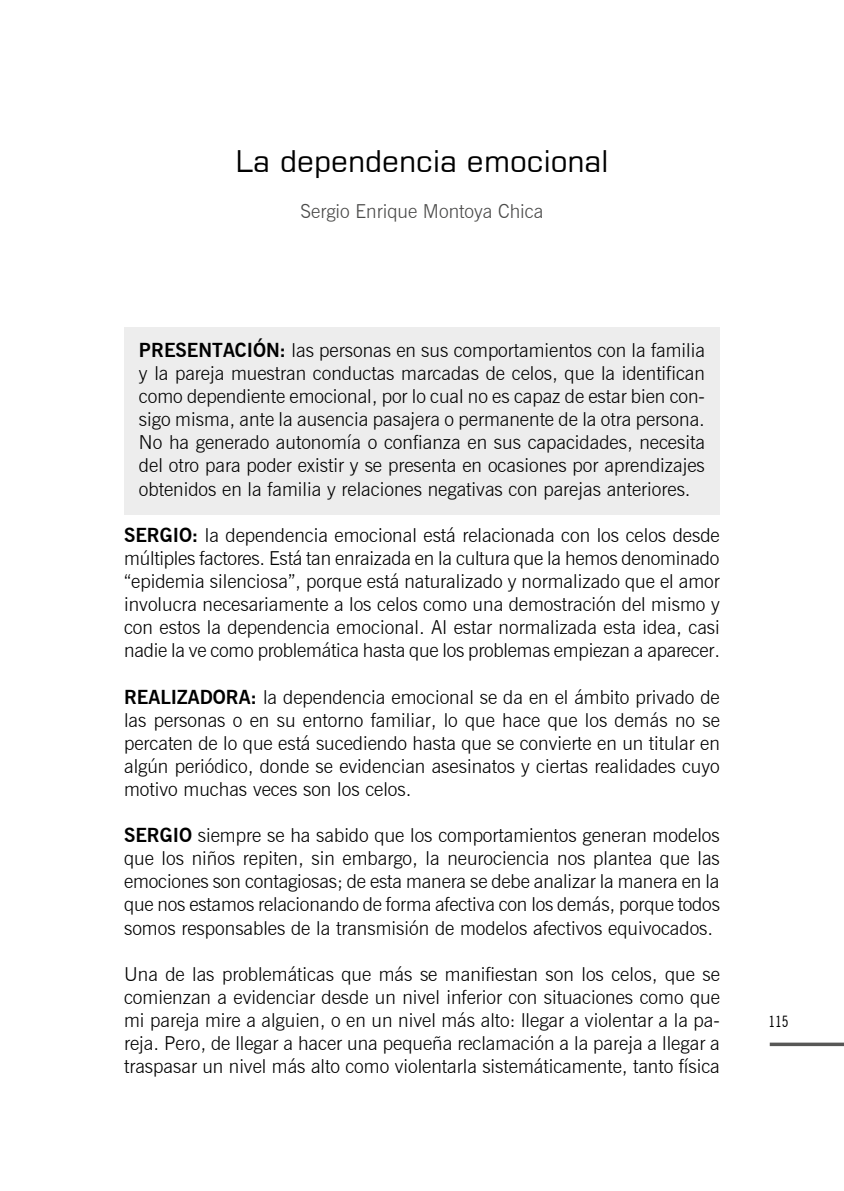
<style>
.page{position:relative;width:844px;height:1191px;background:#fff}
.page>*{position:absolute;margin:0;border:0;box-sizing:border-box;transform-origin:0 0}
.t1{font:29.75px "Square 721 BT";color:#000}
.t2{font:300 19.25px/23.1px "News Gothic BT";color:#000;text-align:justify}
.t3{font:300 19.25px "News Gothic BT";color:#4a4a49}
.t4{font:condensed 15.75px "News Gothic BT";color:#000}
.s1{font-weight:700}
</style>
<div class="page">
<svg style="left:769px;top:1042px;width:74px;height:4px"></svg>
<div style="left:124px;top:327px;width:595px;height:188px;background:#ededed"></div>
<h1 class="t1" style="left:235px;top:142px;width:374px">La dependencia emocional</h1>
<p class="t3" style="left:300px;top:200px;width:244px">Sergio Enrique Montoya Chica</p>
<p class="t2" style="left:139px;top:338px;width:567px"><span class="s1">PRESENTACIÓN:</span> las personas en sus comportamientos con la familia y la pareja muestran conductas marcadas de celos, que la identifican como dependiente emocional, por lo cual no es capaz de estar bien con&shy;sigo misma, ante la ausencia pasajera o permanente de la otra persona.<br>No ha generado autonomía o confianza en sus capacidades, necesita del otro para poder existir y se presenta en ocasiones por aprendizajes obtenidos en la familia y relaciones negativas con parejas anteriores.</p>
<p class="t2" style="left:124px;top:523px;width:597px"><span class="s1">SERGIO:</span> la dependencia emocional está relacionada con los celos desde múltiples factores. Está tan enraizada en la cultura que la hemos denominado “epidemia silenciosa”, porque está naturalizado y normalizado que el amor involucra necesariamente a los celos como una demostración del mismo y con estos la dependencia emocional. Al estar normalizada esta idea, casi nadie la ve como problemática hasta que los problemas empiezan a aparecer.</p>
<p class="t2" style="left:124px;top:685px;width:597px"><span class="s1">REALIZADORA:</span> la dependencia emocional se da en el ámbito privado de las personas o en su entorno familiar, lo que hace que los demás no se percaten de lo que está sucediendo hasta que se convierte en un titular en algún periódico, donde se evidencian asesinatos y ciertas realidades cuyo motivo muchas veces son los celos.</p>
<p class="t2" style="left:124px;top:823px;width:597px"><span class="s1">SERGIO</span> siempre se ha sabido que los comportamientos generan modelos que los niños repiten, sin embargo, la neurociencia nos plantea que las emociones son contagiosas; de esta manera se debe analizar la manera en la que nos estamos relacionando de forma afectiva con los demás, porque todos somos responsables de la transmisión de modelos afectivos equivocados.</p>
<p class="t2" style="left:124px;top:962px;width:597px">Una de las problemáticas que más se manifiestan son los celos, que se comienzan a evidenciar desde un nivel inferior con situaciones como que mi pareja mire a alguien, o en un nivel más alto: llegar a violentar a la pa&shy;reja. Pero, de llegar a hacer una pequeña reclamación a la pareja a llegar a traspasar un nivel más alto como violentarla sistemáticamente, tanto física</p>
<p class="t4" style="left:768px;top:1012px;width:22px">115</p>
</div>
